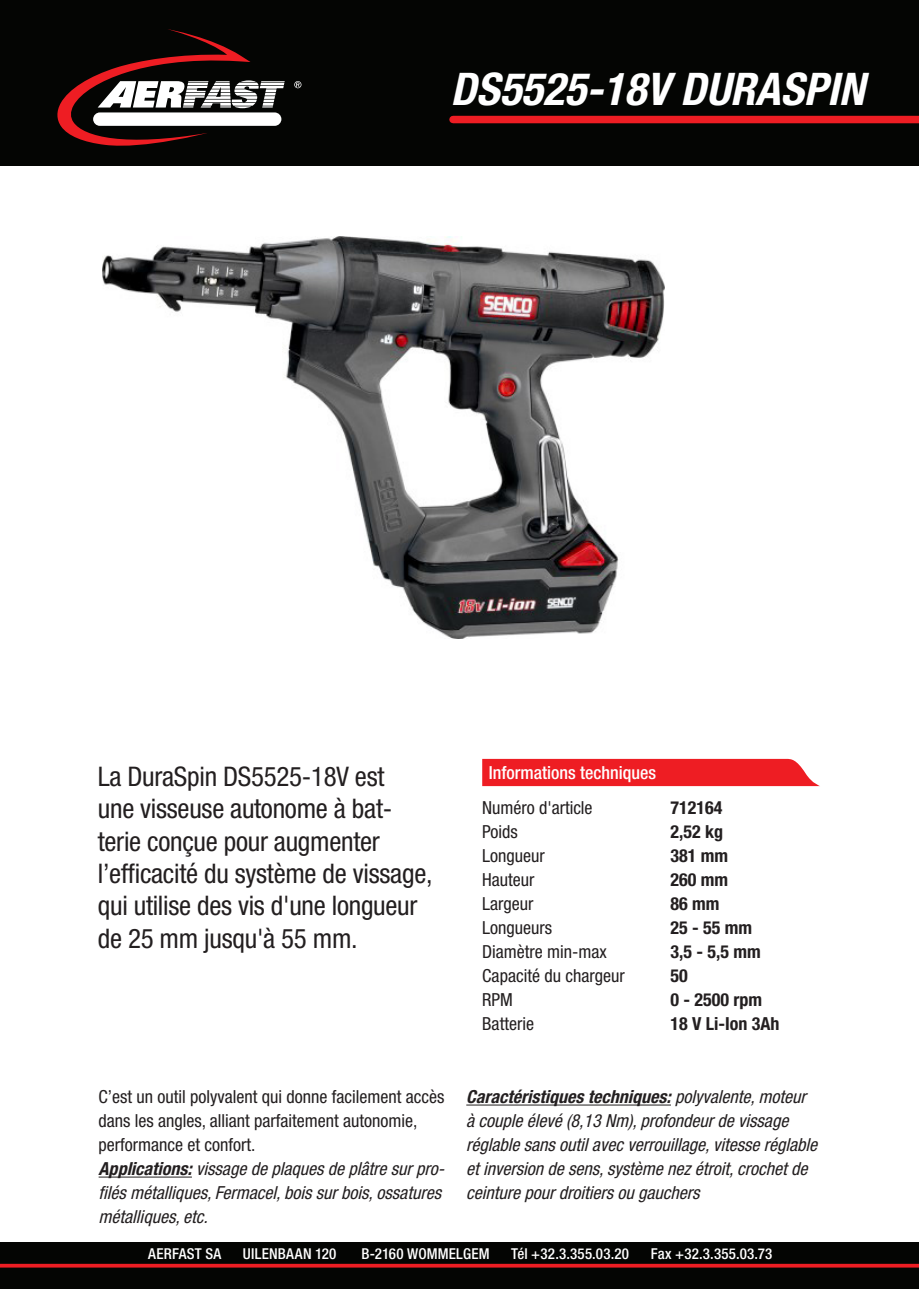
<style>
.page{position:relative;width:919px;height:1289px;background:#fff}
.page>*{position:absolute;margin:0;border:0;box-sizing:border-box;transform-origin:0 0}
.t1{font:italic 700 condensed 45px "Helvetica Neue";color:#fff}
.t2{font:condensed 27px/32.4px "Helvetica Neue";letter-spacing:-.01em;color:#231f20}
.t3{font:italic condensed 18px/24px "Helvetica Neue";color:#231f20}
.t4{font:condensed 18px/24px "Helvetica Neue";color:#231f20}
.t5{font:700 condensed 18px "Helvetica Neue";color:#231f20}
.TechInfoHeader{font:500 condensed 18px "Helvetica Neue";color:#fff}
.t6{font:500 condensed 15px "Helvetica Neue";letter-spacing:.015em;color:#fff}
.s1{font-weight:700}
</style>
<div class="page">
<div style="left:0;top:1242px;width:918px;height:46px;background:#040503"></div>
<div style="left:0;top:0;width:918px;height:166px;background:#040503"></div>
<svg style="left:57px;top:29px;width:228px;height:117px"></svg>
<div style="left:93px;top:112px;width:188px;height:14px;background:#fff;border-radius:7px"></div>
<svg style="left:294px;top:81px;width:7px;height:7px"></svg>
<div style="left:453px;top:116px;width:465px;height:7px;background:#ee1d23"></div>
<svg style="left:0;top:1263px;width:918px;height:4px;background:#bd181c"></svg>
<img style="left:102px;top:236px;width:563px;height:402px">
<hr style="left:99px;top:1176px;width:93px;height:1px;background:#231f20">
<hr style="left:466px;top:1104px;width:205px;height:1px;background:#231f20">
<div style="left:482px;top:759px;width:338px;height:27px;background:#ee1d23"></div>
<p class="t1" style="left:450px;top:62px;width:415px">DS5525-18V DURASPIN</p>
<p class="t2" style="left:98px;top:759px;width:336px">La DuraSpin DS5525-18V est<br>une visseuse autonome à bat&shy;terie conçue pour augmenter l’efficacité du système de vissage, qui utilise des vis d'une longueur de 25 mm jusqu'à 55 mm.</p>
<p class="TechInfoHeader" style="left:488px;top:761px;width:169px">Informations techniques</p>
<p class="t4" style="left:482px;top:795px;width:112px">Numéro d'article</p>
<p class="t5" style="left:670px;top:796px;width:53px">712164</p>
<p class="t4" style="left:482px;top:819px;width:37px">Poids</p>
<p class="t5" style="left:670px;top:820px;width:54px">2,52 kg</p>
<p class="t4" style="left:482px;top:843px;width:64px">Longueur</p>
<p class="t5" style="left:670px;top:844px;width:59px">381 mm</p>
<p class="t4" style="left:482px;top:867px;width:54px">Hauteur</p>
<p class="t5" style="left:670px;top:868px;width:59px">260 mm</p>
<p class="t4" style="left:482px;top:891px;width:53px">Largeur</p>
<p class="t5" style="left:670px;top:892px;width:50px">86 mm</p>
<p class="t4" style="left:482px;top:915px;width:71px">Longueurs</p>
<p class="t5" style="left:670px;top:916px;width:83px">25 - 55 mm</p>
<p class="t4" style="left:482px;top:939px;width:126px">Diamètre min-max</p>
<p class="t5" style="left:670px;top:940px;width:92px">3,5 - 5,5 mm</p>
<p class="t4" style="left:482px;top:963px;width:144px">Capacité du chargeur</p>
<p class="t5" style="left:670px;top:964px;width:19px">50</p>
<p class="t4" style="left:482px;top:987px;width:32px">RPM</p>
<p class="t5" style="left:670px;top:988px;width:93px">0 - 2500 rpm</p>
<p class="t4" style="left:482px;top:1011px;width:53px">Batterie</p>
<p class="t5" style="left:670px;top:1012px;width:110px">18 V Li-Ion 3Ah</p>
<p class="t4" style="left:99px;top:1084px;width:347px">C’est un outil polyvalent qui donne facilement accès dans les angles, alliant parfaitement autonomie, performance et confort.</p>
<p class="t3" style="left:99px;top:1156px;width:351px"><span class="s1">Applications:</span>vissagedeplaquesdeplâtresurpro&shy;filésmétalliques,Fermacel,boissurbois,ossatures métalliques,etc.</p>
<p class="t3" style="left:466px;top:1084px;width:357px"><span class="s1">Caractéristiquestechniques:</span>polyvalente,moteur àcoupleélevé(8,13Nm),profondeurdevissage réglablesansoutilavecverrouillage,vitesseréglable etinversiondesens,systèmenezétroit,crochetde ceinturepourdroitiersougauchers</p>
<p class="t6" style="left:148px;top:1244px;width:75px">AERFAST SA</p>
<p class="t6" style="left:243px;top:1244px;width:95px">UILENBAAN 120</p>
<p class="t6" style="left:361px;top:1244px;width:129px">B-2160 WOMMELGEM</p>
<p class="t6" style="left:511px;top:1244px;width:119px">Tél +32.3.355.03.20</p>
<p class="t6" style="left:650px;top:1244px;width:123px">Fax +32.3.355.03.73</p>
</div>
